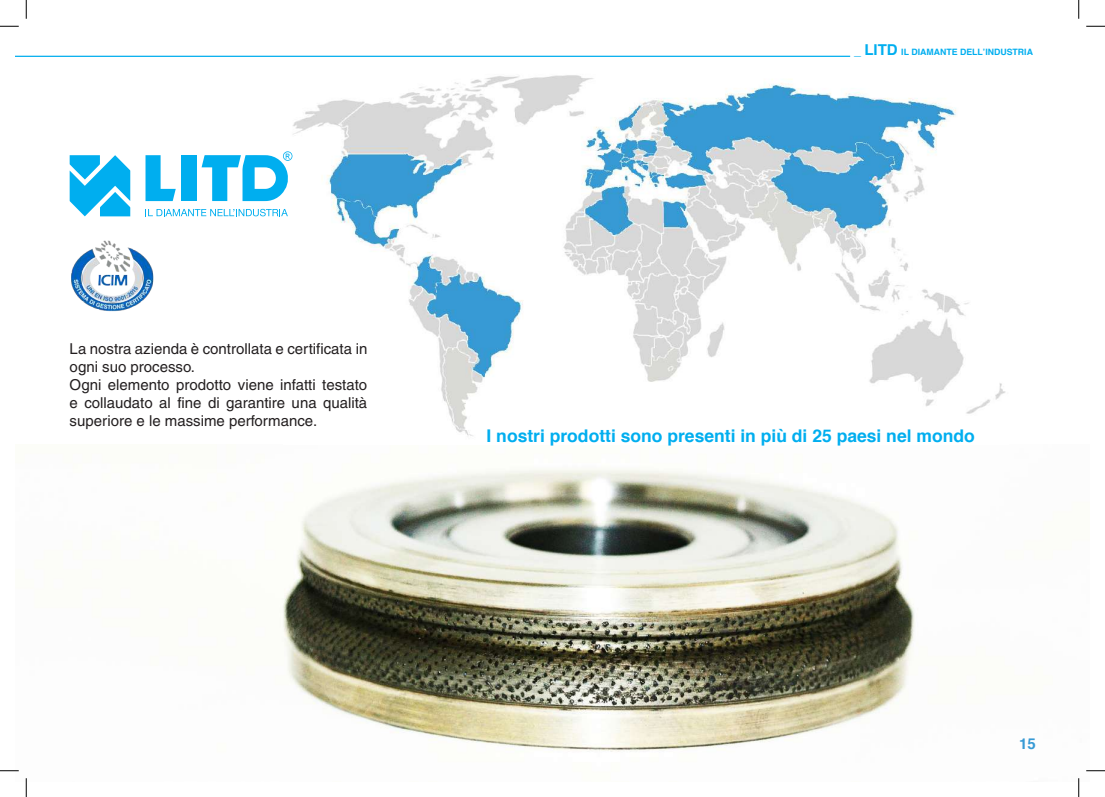
<style>
.page{position:relative;width:1105px;height:797px;background:#fff}
.page>*{position:absolute;margin:0;border:0;box-sizing:border-box;transform-origin:0 0}
.t1{font:700 17.5px "Helvetica";color:#00aeef}
.t2{font:15px/18px "Helvetica";color:#231f20}
.t3{font:700 15px "Helvetica";color:#379ad5}
.t4{font:700 8.75px "Helvetica";color:#00aeef}
.s1{font-size:12.5px}
.s2{font-size:15px}
</style>
<div class="page">
<img style="left:16px;top:469px;width:1073px;height:312px">
<img style="left:286px;top:75px;width:720px;height:361px">
<img style="left:71px;top:240px;width:83px;height:71px">
<svg style="left:148px;top:209px;width:140px;height:7px"></svg>
<svg style="left:146px;top:155px;width:30px;height:46px"></svg>
<div style="left:182px;top:155px;width:15px;height:46px;background:#00aeef"></div>
<svg style="left:70px;top:155px;width:60px;height:61px"></svg>
<svg style="left:202px;top:151px;width:90px;height:50px"></svg>
<hr style="left:16px;top:56px;width:834px;height:1px;background:#00aeef">
<svg style="left:0;top:25px;width:19px;height:2px"></svg>
<svg style="left:1086px;top:25px;width:19px;height:2px"></svg>
<svg style="left:0;top:770px;width:19px;height:1px"></svg>
<svg style="left:1086px;top:770px;width:19px;height:1px"></svg>
<svg style="left:25px;top:0;width:2px;height:19px"></svg>
<svg style="left:25px;top:778px;width:2px;height:19px"></svg>
<svg style="left:1078px;top:0;width:1px;height:19px"></svg>
<svg style="left:1078px;top:778px;width:1px;height:19px"></svg>
<p class="t2" style="left:70px;top:339px;width:299px">La nostra azienda è controllata e certificata in ogni suo processo.<br>Ogni elemento prodotto viene infatti testato e collaudato al fine di garantire una qualità superiore e le massime performance.</p>
<p class="t4" style="left:854px;top:48px;width:180px"><span class="s1">_</span> <span class="s2">LITD</span> IL DIAMANTE DELL’INDUSTRIA</p>
<p class="t1" style="left:487px;top:428px;width:490px">I nostri prodotti sono presenti in più di 25 paesi nel mondo</p>
<p class="t3" style="left:1019px;top:737px;width:18px">15</p>
</div>
